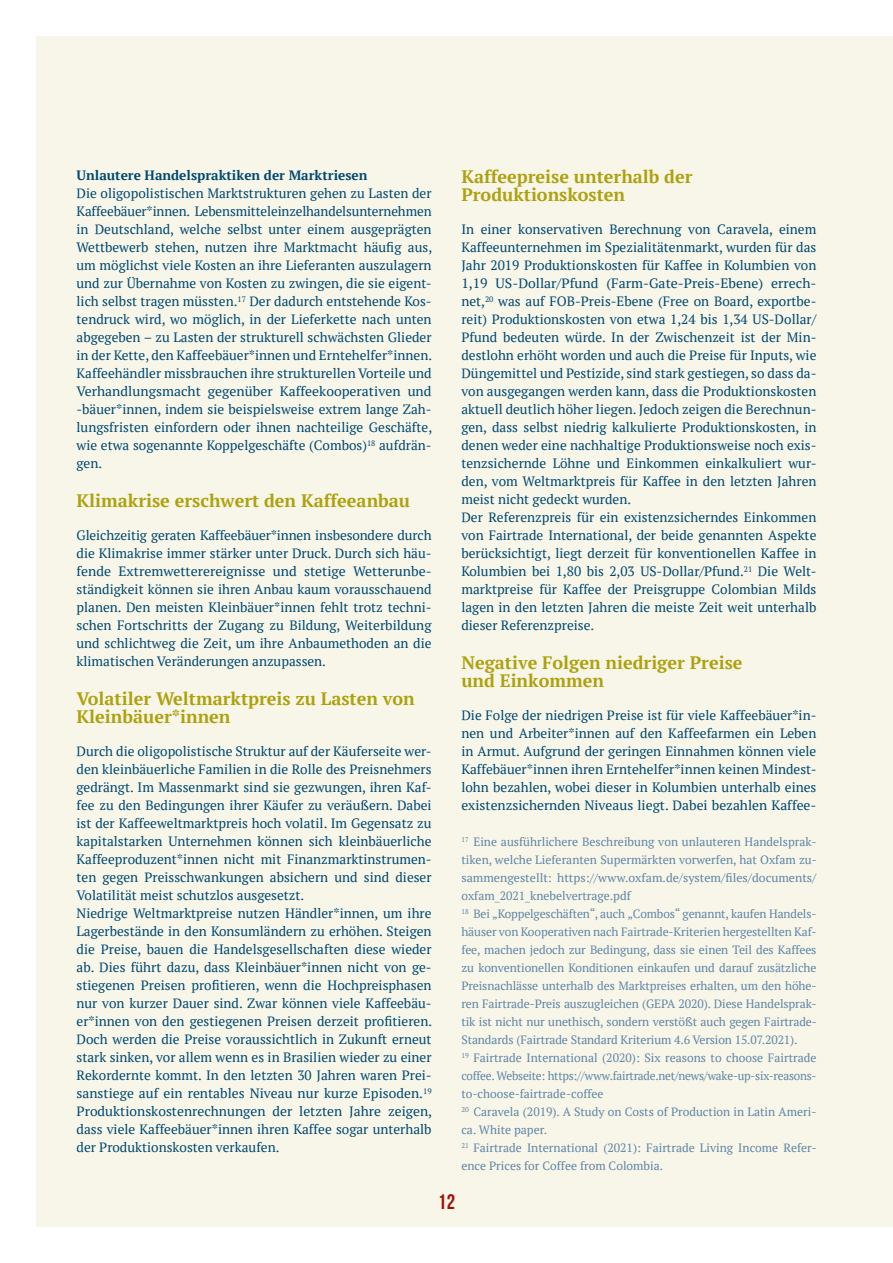
<style>
.page{position:relative;width:893px;height:1263px;background:#fff}
.page>*{position:absolute;margin:0;border:0;box-sizing:border-box;transform-origin:0 0}
.t1{font:700 21px "Bebas Neue";color:#a11007}
.t2{font:700 18px/18px "PT Serif";color:#aea10f}
.t3{font:13.5px/18px "PT Serif";color:#00486f;text-align:justify}
.t4{font:700 13.5px "PT Serif";color:#00486f}
.t5{font:12px/18px "PT Serif";letter-spacing:-.01em;color:#5f85a6}
</style>
<div class="page">
<div style="left:36px;top:36px;width:857px;height:1191px;background:#f8f6e9"></div>
<p class="t4" style="left:77px;top:166px;width:292px">Unlautere Handelspraktiken der Marktriesen</p>
<p class="t3" style="left:77px;top:184px;width:357px">Die oligopolistischen Marktstrukturen gehen zu Lasten der Kaffeebäuer*innen. Lebensmitteleinzelhandelsunternehmen in Deutschland, welche selbst unter einem ausgeprägten Wettbewerb stehen, nutzen ihre Marktmacht häufig aus, um möglichst viele Kosten an ihre Lieferanten auszulagern und zur Übernahme von Kosten zu zwingen, die sie eigent&shy;lich selbst tragen müssten.<sup>17</sup> Der dadurch entstehende Kos&shy;tendruck wird, wo möglich, in der Lieferkette nach unten abgegeben – zu Lasten der strukturell schwächsten Glieder in der Kette, den Kaffeebäuer*innen und Erntehelfer*innen.<br>Kaffeehändler missbrauchen ihre strukturellen Vorteile und Verhandlungsmacht gegenüber Kaffeekooperativen und -bäuer*innen, indem sie beispielsweise extrem lange Zah&shy;lungsfristen einfordern oder ihnen nachteilige Geschäfte, wie etwa sogenannte Koppelgeschäfte (Combos)<sup>18</sup> aufdrän&shy;gen.</p>
<h2 class="t2" style="left:77px;top:491px;width:335px">Klimakrise erschwert den Kaffeeanbau</h2>
<p class="t3" style="left:77px;top:526px;width:357px">Gleichzeitig geraten Kaffeebäuer*innen insbesondere durch die Klimakrise immer stärker unter Druck. Durch sich häu&shy;fende Extremwetterereignisse und stetige Wetterunbe&shy;ständigkeit können sie ihren Anbau kaum vorausschauend planen. Den meisten Kleinbäuer*innen fehlt trotz techni&shy;schen Fortschritts der Zugang zu Bildung, Weiterbildung und schlichtweg die Zeit, um ihre Anbaumethoden an die klimatischen Veränderungen anzupassen.</p>
<h2 class="t2" style="left:77px;top:689px;width:340px">Volatiler Weltmarktpreis zu Lasten von<br>Kleinbäuer*innen</h2>
<p class="t3" style="left:77px;top:742px;width:357px;text-align:left">Durch die oligopolistische Struktur auf der Käuferseite wer&shy;den kleinbäuerliche Familien in die Rolle des Preisnehmers gedrängt. Im Massenmarkt sind sie gezwungen, ihren Kaf&shy;fee zu den Bedingungen ihrer Käufer zu veräußern. Dabei ist der Kaffeeweltmarktpreis hoch volatil. Im Gegensatz zu kapitalstarken Unternehmen können sich kleinbäuerliche Kaffeeproduzent*innen nicht mit Finanzmarktinstrumen&shy;ten gegen Preisschwankungen absichern und sind dieser Volatilität meist schutzlos ausgesetzt.<br>Niedrige Weltmarktpreise nutzen Händler*innen, um ihre Lagerbestände in den Konsumländern zu erhöhen. Steigen die Preise, bauen die Handelsgesellschaften diese wieder ab. Dies führt dazu, dass Kleinbäuer*innen nicht von ge&shy;stiegenen Preisen profitieren, wenn die Hochpreisphasen nur von kurzer Dauer sind. Zwar können viele Kaffeebäu&shy;er*innen von den gestiegenen Preisen derzeit profitieren.<br>Doch werden die Preise voraussichtlich in Zukunft erneut stark sinken, vor allem wenn es in Brasilien wieder zu einer Rekordernte kommt. In den letzten 30 Jahren waren Prei&shy;sanstiege auf ein rentables Niveau nur kurze Episoden.<sup>19<br></sup>Produktionskostenrechnungen der letzten Jahre zeigen, dass viele Kaffeebäuer*innen ihren Kaffee sogar unterhalb der Produktionskosten verkaufen.</p>
<h2 class="t2" style="left:461px;top:167px;width:233px">Kaffeepreise unterhalb der<br>Produktionskosten</h2>
<p class="t3" style="left:461px;top:220px;width:357px;text-align:left">In einer konservativen Berechnung von Caravela, einem Kaffeeunternehmen im Spezialitätenmarkt, wurden für das Jahr 2019 Produktionskosten für Kaffee in Kolumbien von 1,19 US-Dollar/Pfund (Farm-Gate-Preis-Ebene) errech&shy;net,<sup>20</sup> was auf FOB-Preis-Ebene (Free on Board, exportbe&shy;reit) Produktionskosten von etwa 1,24 bis 1,34 US-Dollar/ Pfund bedeuten würde. In der Zwischenzeit ist der Min&shy;destlohn erhöht worden und auch die Preise für Inputs, wie Düngemittel und Pestizide, sind stark gestiegen, so dass da&shy;von ausgegangen werden kann, dass die Produktionskosten aktuell deutlich höher liegen. Jedoch zeigen die Berechnun&shy;gen, dass selbst niedrig kalkulierte Produktionskosten, in denen weder eine nachhaltige Produktionsweise noch exis&shy;tenzsichernde Löhne und Einkommen einkalkuliert wur&shy;den, vom Weltmarktpreis für Kaffee in den letzten Jahren meist nicht gedeckt wurden.<br>Der Referenzpreis für ein existenzsicherndes Einkommen von Fairtrade International, der beide genannten Aspekte berücksichtigt, liegt derzeit für konventionellen Kaffee in Kolumbien bei 1,80 bis 2,03 US-Dollar/Pfund.<sup>21</sup> Die Welt&shy;marktpreise für Kaffee der Preisgruppe Colombian Milds lagen in den letzten Jahren die meiste Zeit weit unterhalb dieser Referenzpreise.</p>
<h2 class="t2" style="left:461px;top:653px;width:283px">Negative Folgen niedriger Preise und Einkommen</h2>
<p class="t3" style="left:461px;top:706px;width:357px">Die Folge der niedrigen Preise ist für viele Kaffeebäuer*in&shy;nen und Arbeiter*innen auf den Kaffeefarmen ein Leben in Armut. Aufgrund der geringen Einnahmen können viele Kaffebäuer*innen ihren Erntehelfer*innen keinen Mindest&shy;lohn bezahlen, wobei dieser in Kolumbien unterhalb eines existenzsichernden Niveaus liegt. Dabei bezahlen Kaffee-</p>
<p class="t5" style="left:461px;top:833px;width:357px"><sup>17</sup> Eine ausführlichere Beschreibung von unlauteren Handelsprak&shy;tiken, welche Lieferanten Supermärkten vorwerfen, hat Oxfam zu&shy;sammengestellt: https://www.oxfam.de/system/files/documents/ oxfam_2021_knebelvertrage.pdf<br><sup>18</sup> Bei „Koppelgeschäften“, auch „Combos“ genannt, kaufen Handels&shy;häuser von Kooperativen nach Fairtrade-Kriterien hergestellten Kaf&shy;fee, machen jedoch zur Bedingung, dass sie einen Teil des Kaffees zu konventionellen Konditionen einkaufen und darauf zusätzliche Preisnachlässe unterhalb des Marktpreises erhalten, um den höhe&shy;ren Fairtrade-Preis auszugleichen (GEPA 2020). Diese Handelsprak&shy;tik ist nicht nur unethisch, sondern verstößt auch gegen Fairtrade-Standards (Fairtrade Standard Kriterium 4.6 Version 15.07.2021).<br><sup>19</sup> Fairtrade International (2020): Six reasons to choose Fairtrade coffee. Webseite: https://www.fairtrade.net/news/wake-up-six-reasons&shy;to-choose-fairtrade-coffee<br><sup>20</sup> Caravela (2019). A Study on Costs of Production in Latin Ameri&shy;ca. White paper.<br><sup>21</sup> Fairtrade International (2021): Fairtrade Living Income Refer&shy;ence Prices for Coffee from Colombia.</p>
<h1 class="t1" style="left:438px;top:1190px;width:19px">12</h1>
</div>
